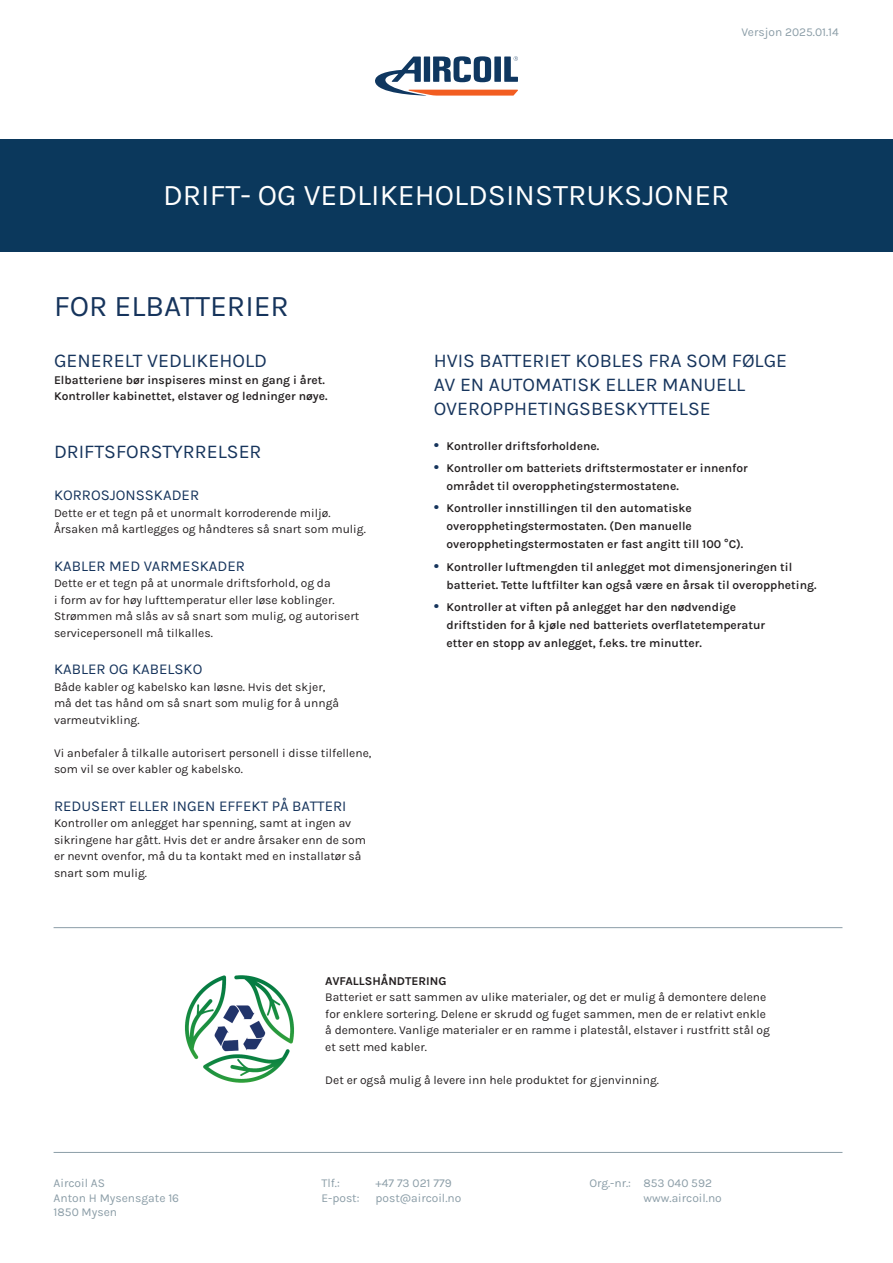
<style>
.page{position:relative;width:893px;height:1263px;background:#fff}
.page>*{position:absolute;margin:0;border:0;box-sizing:border-box;transform-origin:0 0}
.t1{font:30px "Karla";color:#fff}
.t2{font:30px "Karla";color:#16345c}
.t3{font:19.5px/24px "Karla";color:#16345c}
.t4{font:15px "Karla";color:#16345c}
.t5{font:12px/16.5px "Karla";color:#231f20}
.t6{font:600 12px/18px "Karla";color:#231f20}
.t7{font:12px/14.4px "Karla";color:#8b9da7}
.t8{font:700 12px "Karla";color:#231f20}
.s1{font-weight:400;font-size:19.5px;color:#16345c}
</style>
<div class="page">
<hr style="left:54px;top:1152px;width:788px;height:1px;background:#8b9da7">
<svg style="left:375px;top:56px;width:143px;height:40px"></svg>
<div style="left:0;top:139px;width:893px;height:113px;background:#0b385c"></div>
<hr style="left:54px;top:927px;width:788px;height:1px;background:#8b9da7">
<img style="left:185px;top:975px;width:109px;height:108px">
<p class="t7" style="left:741px;top:25px;width:99px">Versjon 2025.01.14</p>
<p class="t1" style="left:163px;top:176px;width:568px">DRIFT- OG VEDLIKEHOLDSINSTRUKSJONER</p>
<p class="t2" style="left:54px;top:286px;width:236px">FOR ELBATTERIER</p>
<p class="t3" style="left:54px;top:348px;width:215px">GENERELT VEDLIKEHOLD</p>
<p class="t6" style="left:54px;top:371px;width:275px;line-height:16.5px">Elbatteriene bør inspiseres minst en gang i året.<br>Kontroller kabinettet, elstaver og ledninger nøye.</p>
<p class="t3" style="left:54px;top:439px;width:209px">DRIFTSFORSTYRRELSER</p>
<p class="t4" style="left:54px;top:485px;width:147px">KORROSJONSSKADER</p>
<p class="t5" style="left:54px;top:504px;width:313px">Dette er et tegn på et unormalt korroderende miljø.<br>Årsaken må kartlegges og håndteres så snart som mulig.</p>
<p class="t4" style="left:54px;top:556px;width:193px">KABLER MED VARMESKADER</p>
<p class="t5" style="left:54px;top:574px;width:307px">Dette er et tegn på at unormale driftsforhold, og da<br>i form av for høy lufttemperatur eller løse koblinger.<br>Strømmen må slås av så snart som mulig, og autorisert servicepersonell må tilkalles.</p>
<p class="t4" style="left:54px;top:659px;width:150px">KABLER OG KABELSKO</p>
<p class="t5" style="left:54px;top:678px;width:287px">Både kabler og kabelsko kan løsne. Hvis det skjer, må det tas hånd om så snart som mulig for å unngå varmeutvikling.</p>
<p class="t5" style="left:54px;top:744px;width:319px">Vi anbefaler å tilkalle autorisert personell i disse tilfellene, som vil se over kabler og kabelsko.</p>
<p class="t4" style="left:54px;top:796px;width:294px">REDUSERT ELLER INGEN EFFEKT PÅ BATTERI</p>
<p class="t5" style="left:54px;top:814px;width:313px">Kontroller om anlegget har spenning, samt at ingen av sikringene har gått. Hvis det er andre årsaker enn de som er nevnt ovenfor, må du ta kontakt med en installatør så snart som mulig.</p>
<p class="t3" style="left:434px;top:348px;width:355px">HVIS BATTERIET KOBLES FRA SOM FØLGE<br>AV EN AUTOMATISK ELLER MANUELL<br>OVEROPPHETINGSBESKYTTELSE</p>
<p class="t6" style="left:434px;top:436px;width:167px"><span class="s1">•</span> Kontroller driftsforholdene.</p>
<p class="t6" style="left:446px;top:459px;width:303px;text-indent:-13px"><span class="s1">•</span> Kontroller om batteriets driftstermostater er innenfor området til overopphetingstermostatene.</p>
<p class="t6" style="left:446px;top:499px;width:298px;text-indent:-13px"><span class="s1">•</span> Kontroller innstillingen til den automatiske overopphetingstermostaten. (Den manuelle overopphetingstermostaten er fast angitt till 100 °C).</p>
<p class="t6" style="left:446px;top:557px;width:371px;text-indent:-13px"><span class="s1">•</span> Kontroller luftmengden til anlegget mot dimensjoneringen til batteriet. Tette luftfilter kan også være en årsak til overoppheting.</p>
<p class="t6" style="left:446px;top:597px;width:320px;text-indent:-13px"><span class="s1">•</span> Kontroller at viften på anlegget har den nødvendige driftstiden for å kjøle ned batteriets overflatetemperatur etter en stopp av anlegget, f.eks. tre minutter.</p>
<p class="t8" style="left:325px;top:973px;width:123px">AVFALLSHÅNDTERING</p>
<p class="t5" style="left:325px;top:989px;width:446px">Batteriet er satt sammen av ulike materialer, og det er mulig å demontere delene for enklere sortering. Delene er skrudd og fuget sammen, men de er relativt enkle å demontere. Vanlige materialer er en ramme i platestål, elstaver i rustfritt stål og et sett med kabler.</p>
<p class="t5" style="left:325px;top:1071px;width:335px">Det er også mulig å levere inn hele produktet for gjenvinning.</p>
<p class="t7" style="left:54px;top:1176px;width:127px">Aircoil AS<br>Anton H Mysensgate 16<br>1850 Mysen</p>
<p class="t7" style="left:321px;top:1176px;width:20px">Tlf.:</p>
<p class="t7" style="left:375px;top:1176px;width:78px">+47 73 021 779</p>
<p class="t7" style="left:321px;top:1190px;width:40px">E-post:</p>
<p class="t7" style="left:375px;top:1190px;width:87px">post@aircoil.no</p>
<p class="t7" style="left:643px;top:1176px;width:80px;text-indent:-54px">Org.-nr.: 853 040 592 www.aircoil.no</p>
</div>
